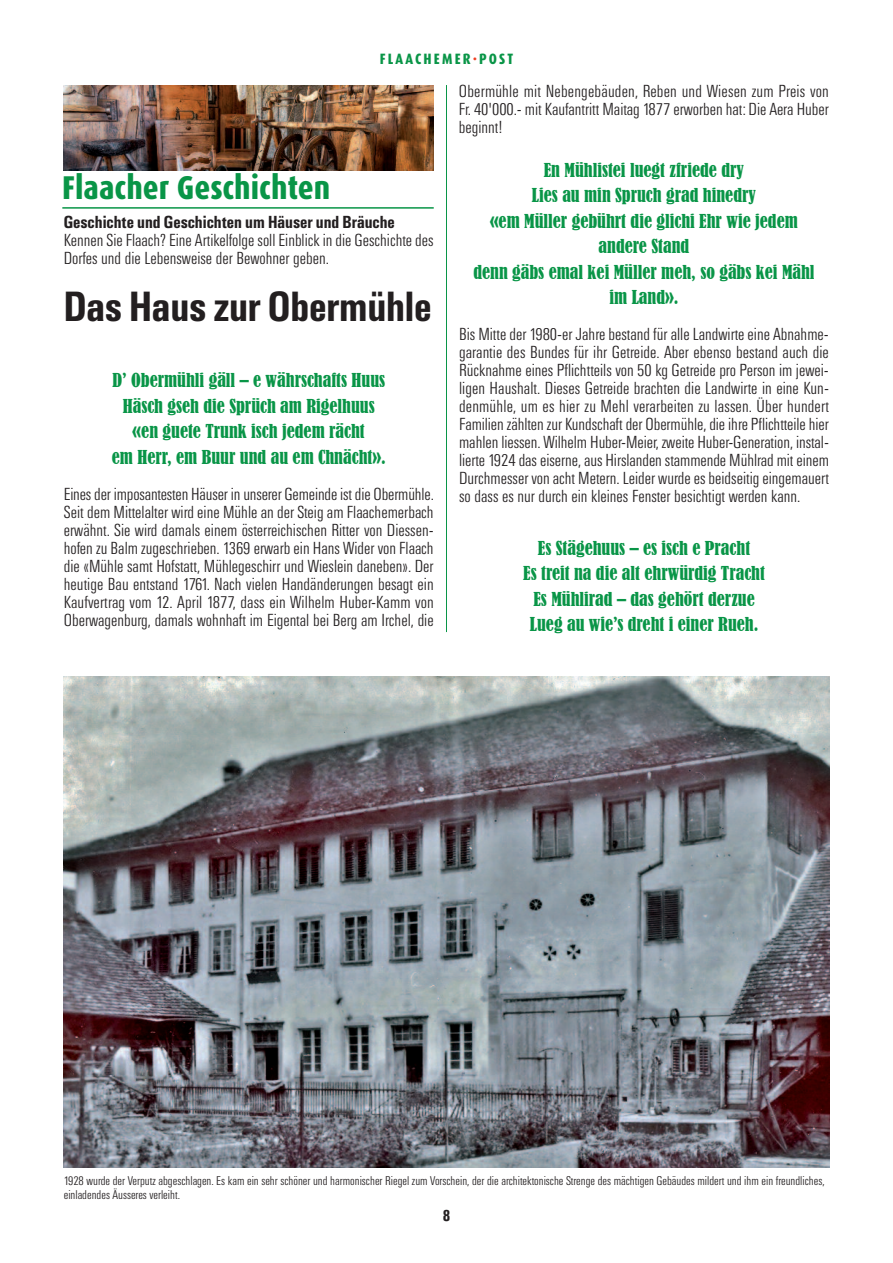
<style>
.page{position:relative;width:893px;height:1263px;background:#fff}
.page>*{position:absolute;margin:0;border:0;box-sizing:border-box;transform-origin:0 0}
.t1{font:39.9px "Univers SB Med Con";letter-spacing:-.005em;color:#231f20}
.t2{font:800 33px "Dax Condensed";color:#099547}
.t3{font:condensed 18px/25.5px "Bernard";color:#099547;text-align:center}
.t4{font:16.5px/18px "Univers SB Lig Con";color:#231f20;text-align:justify}
.t5{font:16.5px "Univers SB Med Con";color:#231f20}
.t6{font:800 15px "Dax Condensed";letter-spacing:.15em;color:#099547}
.t7{font:15px "Univers SB Med Con";color:#231f20}
.t8{font:12px/14.4px "Univers SB Lig Con";color:#231f20}
.s1{color:#ef3e22}
</style>
<div class="page">
<hr style="left:446px;top:85px;width:1px;height:547px;background:#099547">
<img style="left:64px;top:85px;width:370px;height:86px">
<hr style="left:62px;top:207px;width:372px;height:2px;background:#099547">
<img style="left:64px;top:677px;width:765px;height:491px">
<p class="t6" style="left:380px;top:52px;width:135px">FLAACHEMER<span class="s1">·</span>POST</p>
<h2 class="t2" style="left:62px;top:173px;width:270px">Flaacher Geschichten</h2>
<p class="t5" style="left:64px;top:212px;width:333px">Geschichte und Geschichten um Häuser und Bräuche</p>
<p class="t4" style="left:64px;top:231px;width:371px">Kennen Sie Flaach? Eine Artikelfolge soll Einblick in die Geschichte des<br>Dorfes und die Lebensweise der Bewohner geben.</p>
<h1 class="t1" style="left:64px;top:284px;width:370px">Das Haus zur Obermühle</h1>
<p class="t3" style="left:112px;top:367px;width:275px">D’ Obermühli gäll – e währschafts Huus Häsch gseh die Sprüch am Rigelhuus «en guete Trunk isch jedem rächt<br>em Herr, em Buur und au em Chnächt».</p>
<p class="t4" style="left:64px;top:485px;width:371px">Eines der imposantesten Häuser in unserer Gemeinde ist die Obermühle.<br>Seit dem Mittelalter wird eine Mühle an der Steig am Flaachemerbach erwähnt. Sie wird damals einem österreichischen Ritter von Diessen&shy;hofen zu Balm zugeschrieben. 1369 erwarb ein Hans Wider von Flaach die «Mühle samt Hofstatt, Mühlegeschirr und Wieslein daneben». Der heutige Bau entstand 1761. Nach vielen Handänderungen besagt ein Kaufvertrag vom 12. April 1877, dass ein Wilhelm Huber-Kamm von Oberwagenburg, damals wohnhaft im Eigental bei Berg am Irchel, die</p>
<p class="t4" style="left:459px;top:83px;width:371px">Obermühle mit Nebengebäuden, Reben und Wiesen zum Preis von Fr. 40'000.- mit Kaufantritt Maitag 1877 erworben hat: Die Aera Huber beginnt!</p>
<p class="t3" style="left:473px;top:157px;width:343px">En Mühlistei luegt zfriede dry<br>Lies au min Spruch grad hinedry<br>«em Müller gebührt die glichi Ehr wie jedem andere Stand<br>denn gäbs emal kei Müller meh, so gäbs kei Mähl im Land».</p>
<p class="t4" style="left:459px;top:326px;width:371px">Bis Mitte der 1980-er Jahre bestand für alle Landwirte eine Abnahme&shy;garantie des Bundes für ihr Getreide. Aber ebenso bestand auch die Rücknahme eines Pflichtteils von 50 kg Getreide pro Person im jewei&shy;ligen Haushalt. Dieses Getreide brachten die Landwirte in eine Kun&shy;denmühle, um es hier zu Mehl verarbeiten zu lassen. Über hundert Familien zählten zur Kundschaft der Obermühle, die ihre Pflichtteile hier mahlen liessen. Wilhelm Huber-Meier, zweite Huber-Generation, instal&shy;lierte 1924 das eiserne, aus Hirslanden stammende Mühlrad mit einem Durchmesser von acht Metern. Leider wurde es beidseitig eingemauert so dass es nur durch ein kleines Fenster besichtigt werden kann.</p>
<p class="t3" style="left:523px;top:535px;width:243px">Es Stägehuus – es isch e Pracht<br>Es treit na die alt ehrwürdig Tracht<br>Es Mühlirad – das gehört derzue<br>Lueg au wie’s dreht i einer Rueh.</p>
<p class="t8" style="left:64px;top:1173px;width:762px">1928 wurde der Verputz abgeschlagen. Es kam ein sehr schöner und harmonischer Riegel zum Vorschein, der die architektonische Strenge des mächtigen Gebäudes mildert und ihm ein freundliches, einladendes Äusseres verleiht.</p>
<p class="t7" style="left:443px;top:1206px;width:9px">8</p>
</div>
